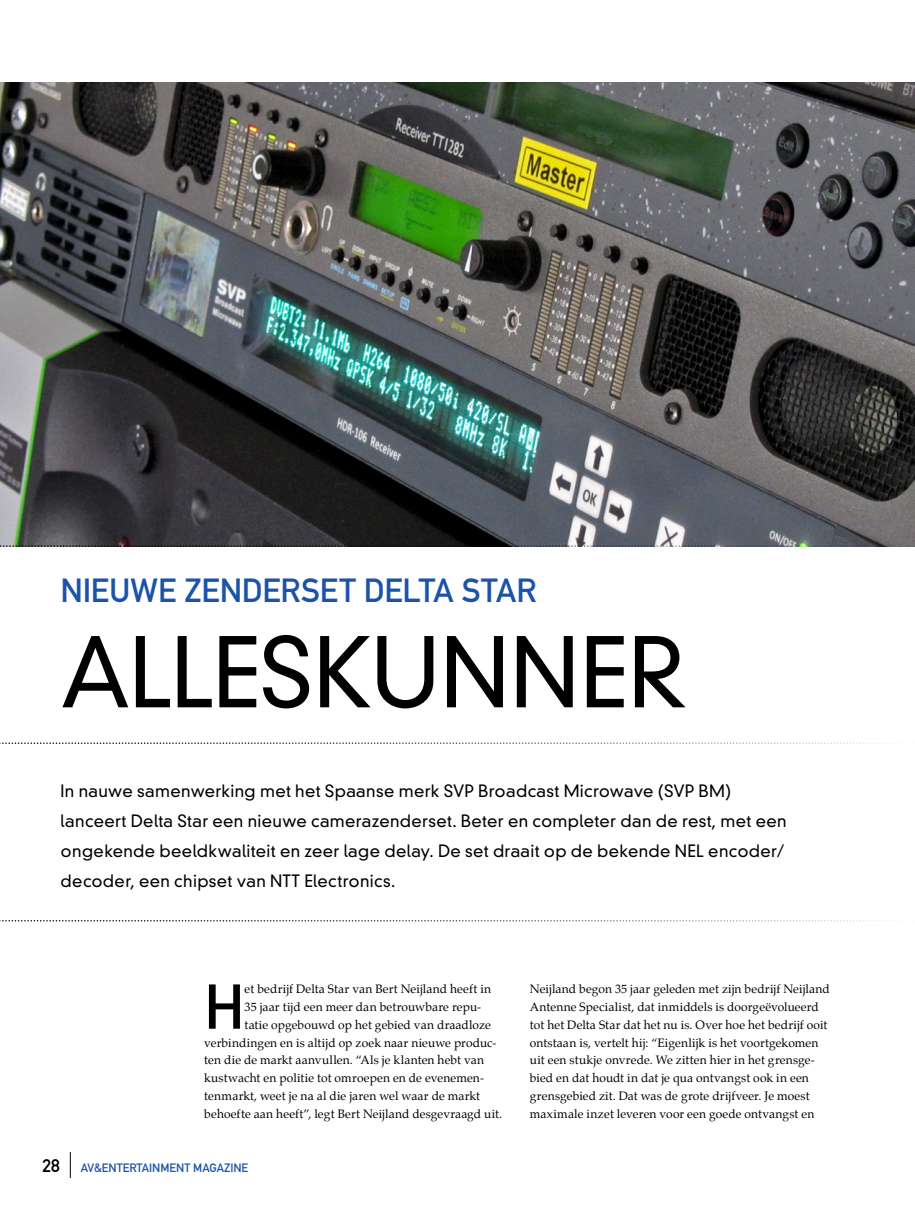
<style>
.page{position:relative;width:915px;height:1212px;background:#fff}
.page>*{position:absolute;margin:0;border:0;box-sizing:border-box;transform-origin:0 0}
.t1{font:300 93.75px "DIN Neuzeit Grotesk";letter-spacing:-.01em;color:#000}
.t2{font:62.1px "DIN Mittelschrift";color:#000}
.t3{font:33px "DIN Mittelschrift";letter-spacing:-.005em;color:#1b53a8}
.t4{font:300 16.5px/30px "DIN Neuzeit Grotesk";letter-spacing:.02em;color:#000}
.t5{font:12px/17.9px "Palatino";letter-spacing:.01em;color:#000}
.t6{font:12px "DIN Mittelschrift";color:#1b53a8}
.s1{font-size:18px;color:#000}
</style>
<div class="page">
<img style="left:0;top:82px;width:914px;height:463px">
<svg style="left:0;top:742px;width:885px;height:2px"></svg>
<svg style="left:0;top:920px;width:885px;height:1px"></svg>
<svg style="left:0;top:545px;width:914px;height:2px;background:#424447"></svg>
<svg style="left:70px;top:1152px;width:1px;height:26px"></svg>
<h3 class="t3" style="left:61px;top:571px;width:477px">NIEUWE ZENDERSET DELTA STAR</h3>
<h1 class="t1" style="left:61px;top:617px;width:627px">ALLESKUNNER</h1>
<p class="t4" style="left:61px;top:775px;width:727px">In nauwe samenwerking met het Spaanse merk SVP Broadcast Microwave (SVP BM) lanceert Delta Star een nieuwe camerazenderset. Beter en completer dan de rest, met een ongekende beeldkwaliteit en zeer lage delay. De set draait op de bekende NEL encoder/ decoder, een chipset van NTT Electronics.</p>
<h2 class="t2" style="left:204px;top:970px;width:42px">H</h2>
<p class="t5" style="left:244px;top:980px;width:248px">et bedrijf Delta Star van Bert Neijland heeft in</p>
<p class="t5" style="left:244px;top:998px;width:238px">35 jaar tijd een meer dan betrouwbare repu-</p>
<p class="t5" style="left:244px;top:1015px;width:248px">tatie opgebouwd op het gebied van draadloze</p>
<p class="t5" style="left:204px;top:1033px;width:294px">verbindingen en is altijd op zoek naar nieuwe produc-</p>
<p class="t5" style="left:204px;top:1051px;width:281px">ten die de markt aanvullen. “Als je klanten hebt van</p>
<p class="t5" style="left:204px;top:1069px;width:281px">kustwacht en politie tot omroepen en de evenemen-</p>
<p class="t5" style="left:204px;top:1087px;width:277px">tenmarkt, weet je na al die jaren wel waar de markt</p>
<p class="t5" style="left:204px;top:1105px;width:299px">behoefte aan heeft”, legt Bert Neijland desgevraagd uit.</p>
<p class="t6" style="left:43px;top:1161px;width:207px"><span class="s1">28</span> AV&amp;ENTERTAINMENT MAGAZINE</p>
<p class="t5" style="left:529px;top:980px;width:301px">Neijland begon 35 jaar geleden met zijn bedrijf Neijland Antenne Specialist, dat inmiddels is doorgeëvolueerd tot het Delta Star dat het nu is. Over hoe het bedrijf ooit ontstaan is, vertelt hij: “Eigenlijk is het voortgekomen uit een stukje onvrede. We zitten hier in het grensge&shy;bied en dat houdt in dat je qua ontvangst ook in een grensgebied zit. Dat was de grote drijfveer. Je moest maximale inzet leveren voor een goede ontvangst en</p>
</div>
